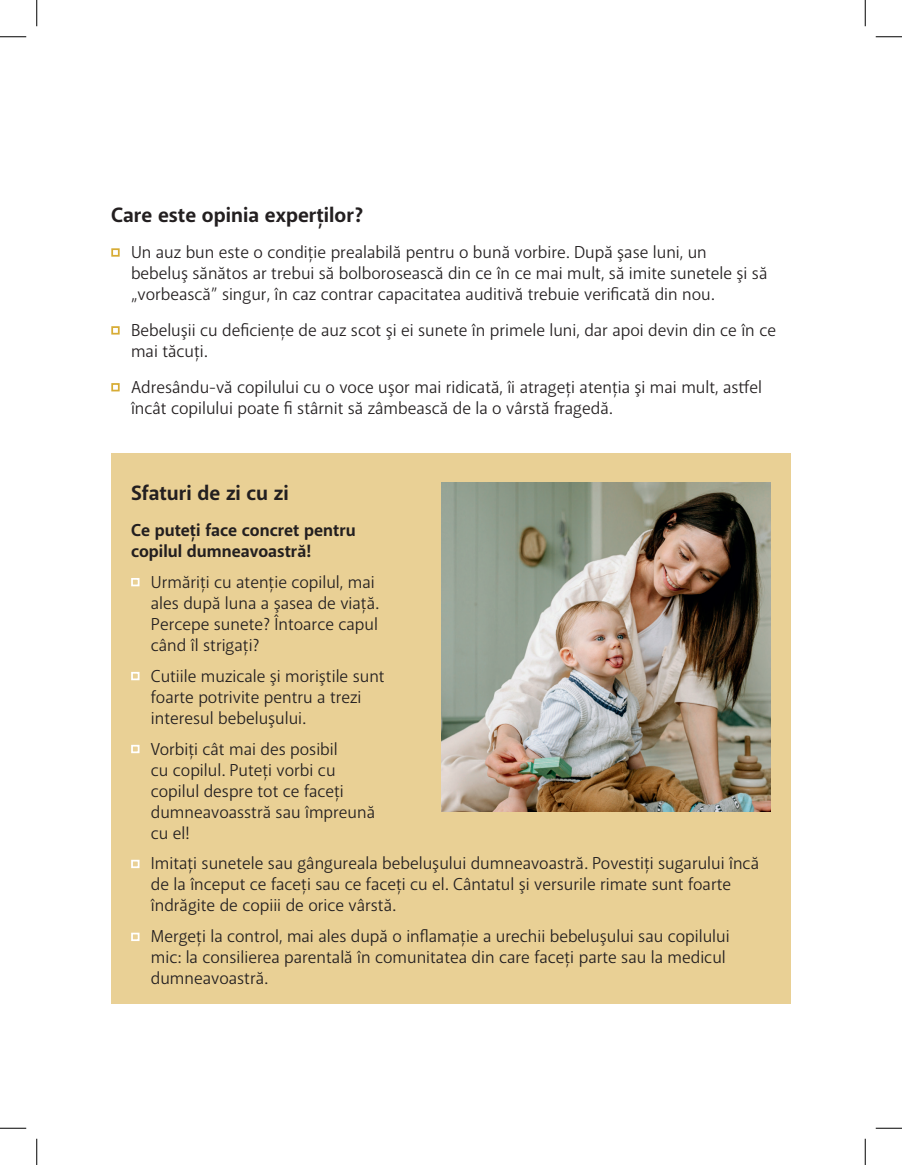
<style>
.page{position:relative;width:902px;height:1165px;background:#fff}
.page>*{position:absolute;margin:0;border:0;box-sizing:border-box;transform-origin:0 0}
.t1{font:700 21px "Akagi Pro";color:#231f20}
.t2{font:17.5px/21px "Akagi Pro";color:#231f20}
.t3{font:700 17.5px/21px "Akagi Pro";color:#231f20}
.s1{font-size:15.75px;color:#d7ac35}
.s2{font-size:15.75px;color:#fff}
</style>
<div class="page">
<div style="left:111px;top:453px;width:680px;height:551px;background:#e9d095"></div>
<img style="left:441px;top:482px;width:330px;height:330px">
<svg style="left:0;top:36px;width:26px;height:1px"></svg>
<svg style="left:876px;top:36px;width:26px;height:1px"></svg>
<svg style="left:0;top:1128px;width:26px;height:1px"></svg>
<svg style="left:876px;top:1128px;width:26px;height:1px"></svg>
<svg style="left:36px;top:0;width:1px;height:26px"></svg>
<svg style="left:36px;top:1139px;width:1px;height:26px"></svg>
<svg style="left:865px;top:0;width:1px;height:26px"></svg>
<svg style="left:865px;top:1139px;width:1px;height:26px"></svg>
<p class="t1" style="left:111px;top:202px;width:254px">Care este opinia experţilor?</p>
<p class="t2" style="left:131px;top:242px;width:638px;text-indent:-20px"><span class="s1">■</span> Un auz bun este o condiţie prealabilă pentru o bună vorbire. După şase luni, un bebeluş sănătos ar trebui să bolborosească din ce în ce mai mult, să imite sunetele şi să „vorbească” singur, în caz contrar capacitatea auditivă trebuie verificată din nou.</p>
<p class="t2" style="left:131px;top:320px;width:646px;text-indent:-20px"><span class="s1">■</span> Bebeluşii cu deficienţe de auz scot şi ei sunete în primele luni, dar apoi devin din ce în ce mai tăcuţi.</p>
<p class="t2" style="left:131px;top:377px;width:632px;text-indent:-20px"><span class="s1">■</span> Adresându-vă copilului cu o voce uşor mai ridicată, îi atrageţi atenţia şi mai mult, astfel încât copilului poate fi stârnit să zâmbească de la o vârstă fragedă.</p>
<p class="t1" style="left:131px;top:480px;width:159px">Sfaturi de zi cu zi</p>
<p class="t3" style="left:131px;top:520px;width:226px">Ce puteţi face concret pentru copilul dumneavoastră!</p>
<p class="t2" style="left:151px;top:571px;width:229px;text-indent:-20px"><span class="s2">■</span> Urmăriţi cu atenţie copilul, mai ales după luna a şasea de viaţă.<br>Percepe sunete? Întoarce capul când îl strigaţi?</p>
<p class="t2" style="left:151px;top:665px;width:235px;text-indent:-20px"><span class="s2">■</span> Cutiile muzicale şi moriştile sunt foarte potrivite pentru a trezi interesul bebeluşului.</p>
<p class="t2" style="left:151px;top:738px;width:226px;text-indent:-20px"><span class="s2">■</span> Vorbiţi cât mai des posibil<br>cu copilul. Puteţi vorbi cu copilul despre tot ce faceţi dumneavoasstră sau împreună cu el!</p>
<p class="t2" style="left:151px;top:853px;width:610px;text-indent:-20px"><span class="s2">■</span> Imitaţi sunetele sau gângureala bebeluşului dumneavoastră. Povestiţi sugarului încă de la început ce faceţi sau ce faceţi cu el. Cântatul şi versurile rimate sunt foarte îndrăgite de copiii de orice vârstă.</p>
<p class="t2" style="left:151px;top:926px;width:580px;text-indent:-20px"><span class="s2">■</span> Mergeţi la control, mai ales după o inflamaţie a urechii bebeluşului sau copilului mic: la consilierea parentală în comunitatea din care faceţi parte sau la medicul dumneavoastră.</p>
</div>
